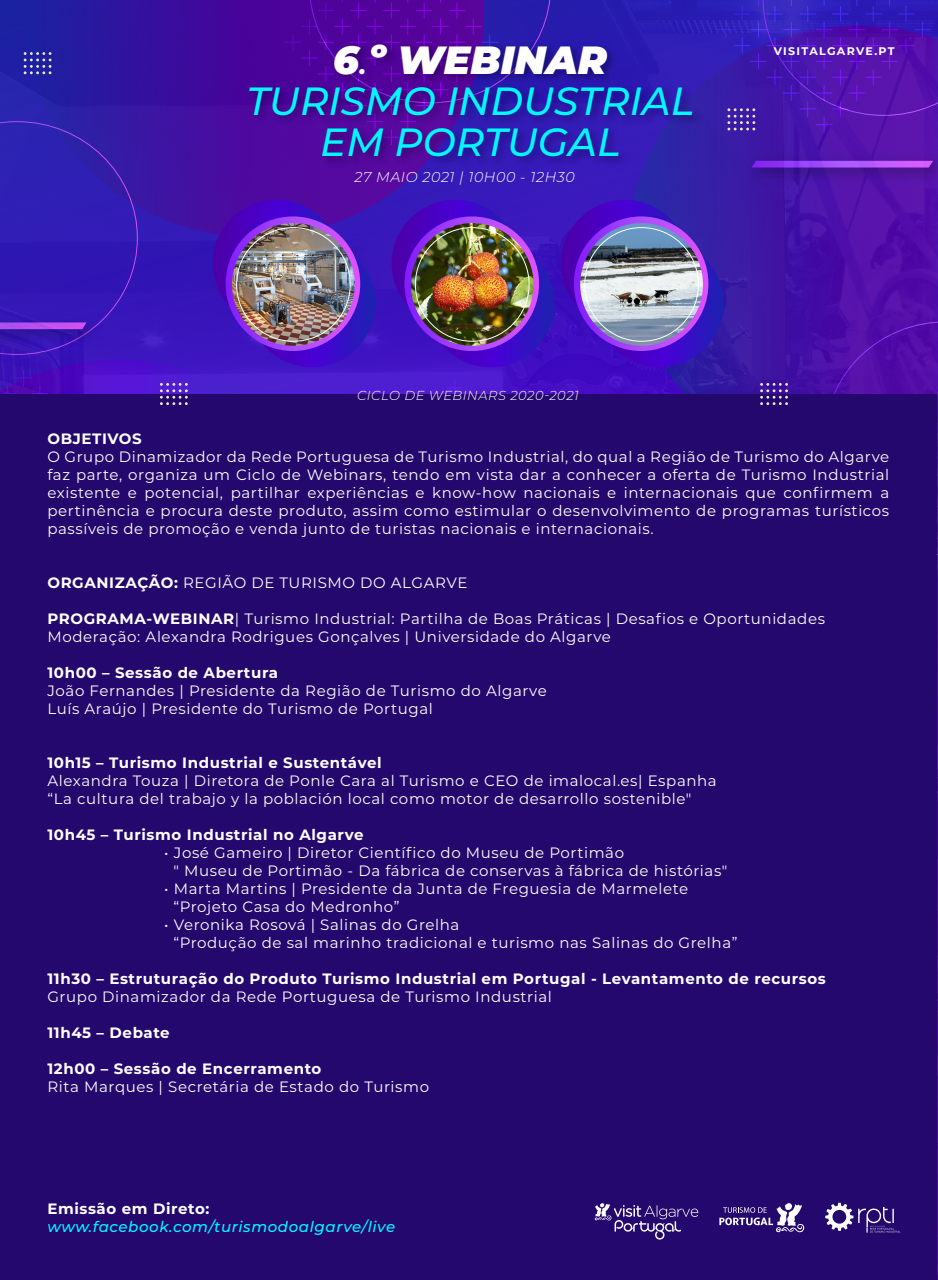
<style>
.page{position:relative;width:938px;height:1280px;background:#fff}
.page>*{position:absolute;margin:0;border:0;box-sizing:border-box;transform-origin:0 0}
.t1{font:italic 500 39.25px/40.8px "Montserrat";color:#00f9ff;text-align:center}
.t2{font:15px/18px "Montserrat";letter-spacing:.04em;color:#fff}
.t3{font:700 15px "Montserrat";letter-spacing:.04em;color:#fff}
.t4{font:italic 500 15px "Montserrat";letter-spacing:.04em;color:#00f9ff}
.t5{font:italic 300 14.25px "Montserrat";letter-spacing:.04em;color:#fff}
.t6{font:italic 300 13px "Montserrat";letter-spacing:.04em;color:#fff}
.t7{font:700 11px "Montserrat";letter-spacing:.12em;color:#fff}
.s1{font-weight:900;color:#fff}
.s2{color:#fff}
.s3{font-weight:700}
</style>
<div class="page">
<img style="left:0;top:1px;width:938px;height:1273px">
<div style="left:0;top:395px;width:936px;height:885px;background:#25086d"></div>
<svg style="left:391px;top:200px;width:128px;height:127px"></svg>
<svg style="left:427px;top:240px;width:127px;height:127px"></svg>
<svg style="left:404px;top:216px;width:135px;height:135px"></svg>
<img style="left:411px;top:223px;width:122px;height:123px;border-radius:61px">
<svg style="left:213px;top:200px;width:127px;height:127px"></svg>
<svg style="left:248px;top:240px;width:127px;height:127px"></svg>
<svg style="left:226px;top:216px;width:134px;height:135px"></svg>
<img style="left:232px;top:223px;width:123px;height:123px;border-radius:61px">
<svg style="left:561px;top:200px;width:127px;height:127px"></svg>
<svg style="left:596px;top:240px;width:127px;height:127px"></svg>
<svg style="left:574px;top:216px;width:134px;height:135px"></svg>
<img style="left:580px;top:223px;width:123px;height:123px;border-radius:61px">
<svg style="left:24px;top:52px;width:27px;height:22px"></svg>
<svg style="left:760px;top:321px;width:177px;height:288px"></svg>
<svg style="left:160px;top:383px;width:28px;height:22px"></svg>
<svg style="left:718px;top:0;width:219px;height:132px"></svg>
<img style="left:240px;top:35px;width:469px;height:147px">
<svg style="left:594px;top:1203px;width:104px;height:36px"></svg>
<svg style="left:719px;top:1203px;width:85px;height:29px"></svg>
<svg style="left:825px;top:1202px;width:75px;height:30px"></svg>
<h1 class="t1" style="left:246px;top:38px;width:449px"><span class="s1">6</span><span class="s2">.</span><span class="s1">º WEBINAR<br></span>TURISMO INDUSTRIAL<br>EM PORTUGAL</h1>
<p class="t5" style="left:354px;top:167px;width:222px">27 MAIO 2021 | 10H00 - 12H30</p>
<p class="t7" style="left:773px;top:43px;width:122px">VISITALGARVE.PT</p>
<p class="t6" style="left:357px;top:386px;width:223px">CICLO DE WEBINARS 2020-2021</p>
<p class="t3" style="left:47px;top:428px;width:96px">OBJETIVOS</p>
<p class="t2" style="left:47px;top:447px;width:843px;text-align:justify">O Grupo Dinamizador da Rede Portuguesa de Turismo Industrial, do qual a Região de Turismo do Algarve faz parte, organiza um Ciclo de Webinars, tendo em vista dar a conhecer a oferta de Turismo Industrial existente e potencial, partilhar experiências e know-how nacionais e internacionais que confirmem a pertinência e procura deste produto, assim como estimular o desenvolvimento de programas turísticos passíveis de promoção e venda junto de turistas nacionais e internacionais.</p>
<p class="t2" style="left:47px;top:573px;width:421px"><span class="s3">ORGANIZAÇÃO:</span> REGIÃO DE TURISMO DO ALGARVE</p>
<p class="t2" style="left:47px;top:609px;width:779px"><span class="s3">PROGRAMA-WEBINAR</span>| Turismo Industrial: Partilha de Boas Práticas | Desafios e Oportunidades<br>Moderação: Alexandra Rodrigues Gonçalves | Universidade do Algarve</p>
<p class="t3" style="left:47px;top:662px;width:232px">10h00 – Sessão de Abertura</p>
<p class="t2" style="left:47px;top:681px;width:501px">João Fernandes | Presidente da Região de Turismo do Algarve<br>Luís Araújo | Presidente do Turismo de Portugal</p>
<p class="t3" style="left:47px;top:752px;width:336px">10h15 – Turismo Industrial e Sustentável</p>
<p class="t2" style="left:47px;top:771px;width:671px">Alexandra Touza | Diretora de Ponle Cara al Turismo e CEO de imalocal.es| Espanha “La cultura del trabajo y la población local como motor de desarrollo sostenible"</p>
<p class="t3" style="left:47px;top:824px;width:318px">10h45 – Turismo Industrial no Algarve</p>
<p class="t2" style="left:173px;top:843px;width:555px;text-indent:-9px">• José Gameiro | Diretor Científico do Museu de Portimão<br>" Museu de Portimão - Da fábrica de conservas à fábrica de histórias"</p>
<p class="t2" style="left:173px;top:879px;width:516px;text-indent:-9px">• Marta Martins | Presidente da Junta de Freguesia de Marmelete “Projeto Casa do Medronho”</p>
<p class="t2" style="left:173px;top:915px;width:565px;text-indent:-9px">• Veronika Rosová | Salinas do Grelha<br>“Produção de sal marinho tradicional e turismo nas Salinas do Grelha”</p>
<p class="t3" style="left:47px;top:968px;width:779px">11h30 – Estruturação do Produto Turismo Industrial em Portugal - Levantamento de recursos</p>
<p class="t2" style="left:47px;top:987px;width:506px">Grupo Dinamizador da Rede Portuguesa de Turismo Industrial</p>
<p class="t3" style="left:47px;top:1022px;width:124px">11h45 – Debate</p>
<p class="t3" style="left:47px;top:1058px;width:275px">12h00 – Sessão de Encerramento</p>
<p class="t2" style="left:47px;top:1077px;width:383px">Rita Marques | Secretária de Estado do Turismo</p>
<p class="t3" style="left:47px;top:1198px;width:164px">Emissão em Direto:</p>
<p class="t4" style="left:47px;top:1216px;width:349px">www.facebook.com/turismodoalgarve/live</p>
</div>
